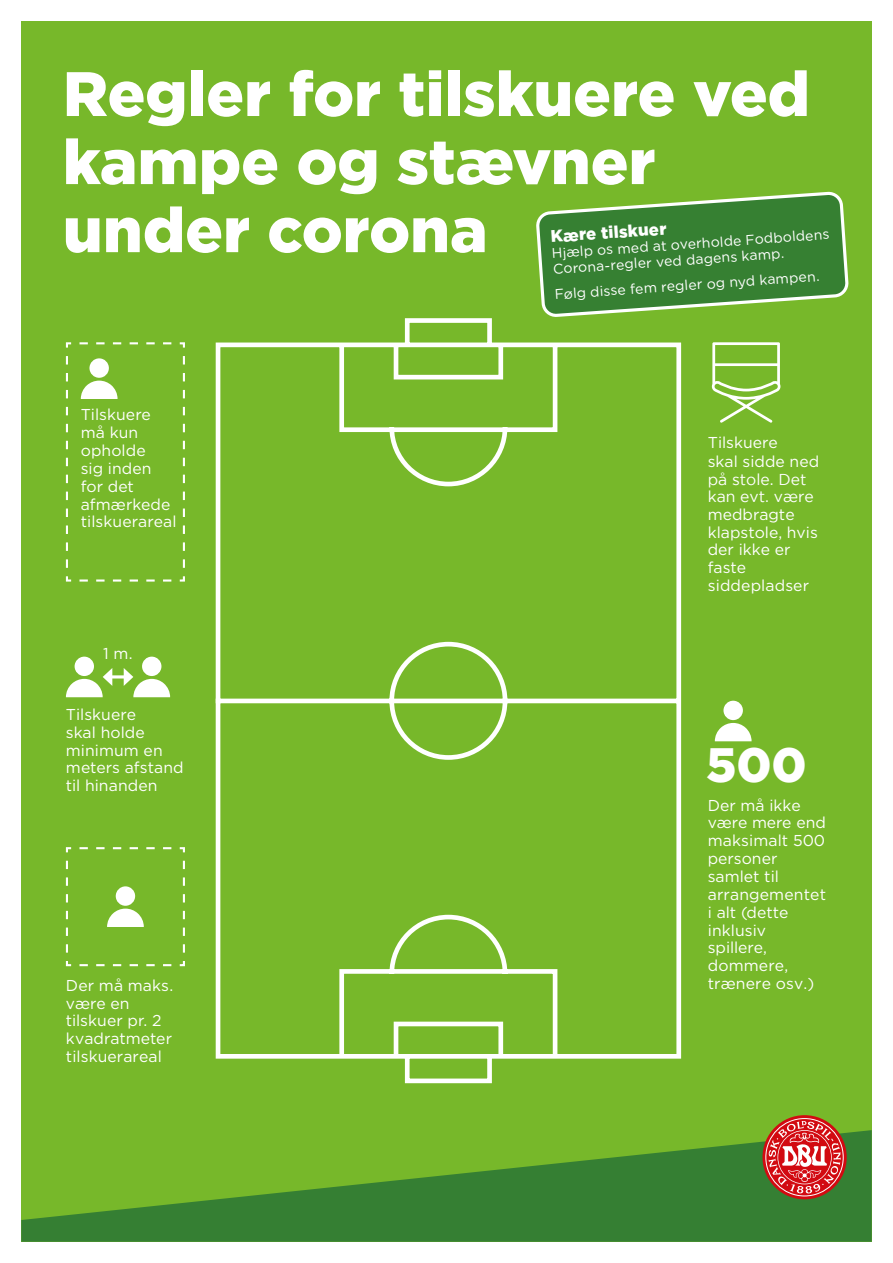
<style>
.page{position:relative;width:893px;height:1263px;background:#fff}
.page>*{position:absolute;margin:0;border:0;box-sizing:border-box;transform-origin:0 0}
.t1{font:900 62.55px/68.1px "Gotham";color:#fff}
.t2{font:900 48.3px "Gotham";color:#fff}
.t3{font:900 16.8px "Gotham";color:#fff}
.t4{font:15.75px/17.9px "Gotham";letter-spacing:.005em;color:#fff}
.t5{font:13.95px/15.9px "Gotham";color:#fff}
</style>
<div class="page">
<div style="left:21px;top:21px;width:851px;height:1221px;background:#77b82a"></div>
<svg style="left:21px;top:1130px;width:851px;height:112px;fill:#357f33"></svg>
<svg style="left:762px;top:1115px;width:85px;height:84px"></svg>
<svg style="left:769px;top:1121px;width:72px;height:72px;background:#d65755"></svg>
<div style="left:765px;top:1118px;width:79px;height:78px;border:1px solid #fff;border-radius:50%"></div>
<svg style="left:216px;top:318px;width:465px;height:765px"></svg>
<div style="left:75px;top:657px;width:19px;height:19px;background:#fff;border-radius:50%"></div>
<div style="left:142px;top:657px;width:19px;height:19px;background:#fff;border-radius:50%"></div>
<hr style="left:109px;top:675px;width:18px;height:3px;background:#fff">
<svg style="left:66px;top:668px;width:46px;height:29px"></svg>
<svg style="left:124px;top:668px;width:46px;height:29px"></svg>
<svg style="left:65px;top:847px;width:120px;height:120px"></svg>
<div style="left:723px;top:701px;width:20px;height:19px;background:#fff;border-radius:50%"></div>
<svg style="left:715px;top:723px;width:37px;height:18px"></svg>
<svg style="left:712px;top:342px;width:68px;height:81px"></svg>
<svg style="left:65px;top:342px;width:120px;height:240px"></svg>
<svg style="left:537px;top:193px;width:310px;height:123px;background:#4c903d"></svg>
<h1 class="t1" style="left:63px;top:59px;width:748px">Regler for tilskuere ved kampe og stævner under corona</h1>
<p class="t3" style="left:550px;top:225px;width:117px;rotate:-4deg">Kære tilskuer</p>
<p class="t5" style="left:551px;top:245px;width:280px;rotate:-4deg">Hjælp os med at overholde Fodboldens<br>Corona-regler ved dagens kamp.</p>
<p class="t5" style="left:554px;top:286px;width:267px;rotate:-4deg">Følg disse fem regler og nyd kampen.</p>
<p class="t4" style="left:81px;top:406px;width:97px">Tilskuere må kun opholde<br>sig inden for det afmærkede tilskuerareal</p>
<p class="t4" style="left:103px;top:644px;width:31px">1 m.</p>
<p class="t4" style="left:66px;top:705px;width:119px">Tilskuere<br>skal holde minimum en meters afstand til hinanden</p>
<p class="t4" style="left:708px;top:433px;width:113px">Tilskuere<br>skal sidde ned på stole. Det kan evt. være medbragte klapstole, hvis der ikke er faste siddepladser</p>
<h2 class="t2" style="left:706px;top:731px;width:102px">500</h2>
<p class="t4" style="left:708px;top:796px;width:120px">Der må ikke være mere end maksimalt 500 personer samlet til arrangementet i alt (dette inklusiv spillere, dommere,</p>
<p class="t4" style="left:66px;top:976px;width:109px">Der må maks.</p>
<p class="t4" style="left:708px;top:974px;width:108px">trænere osv.)</p>
<p class="t4" style="left:66px;top:994px;width:108px">være en tilskuer pr. 2 kvadratmeter tilskuerareal</p>
</div>
